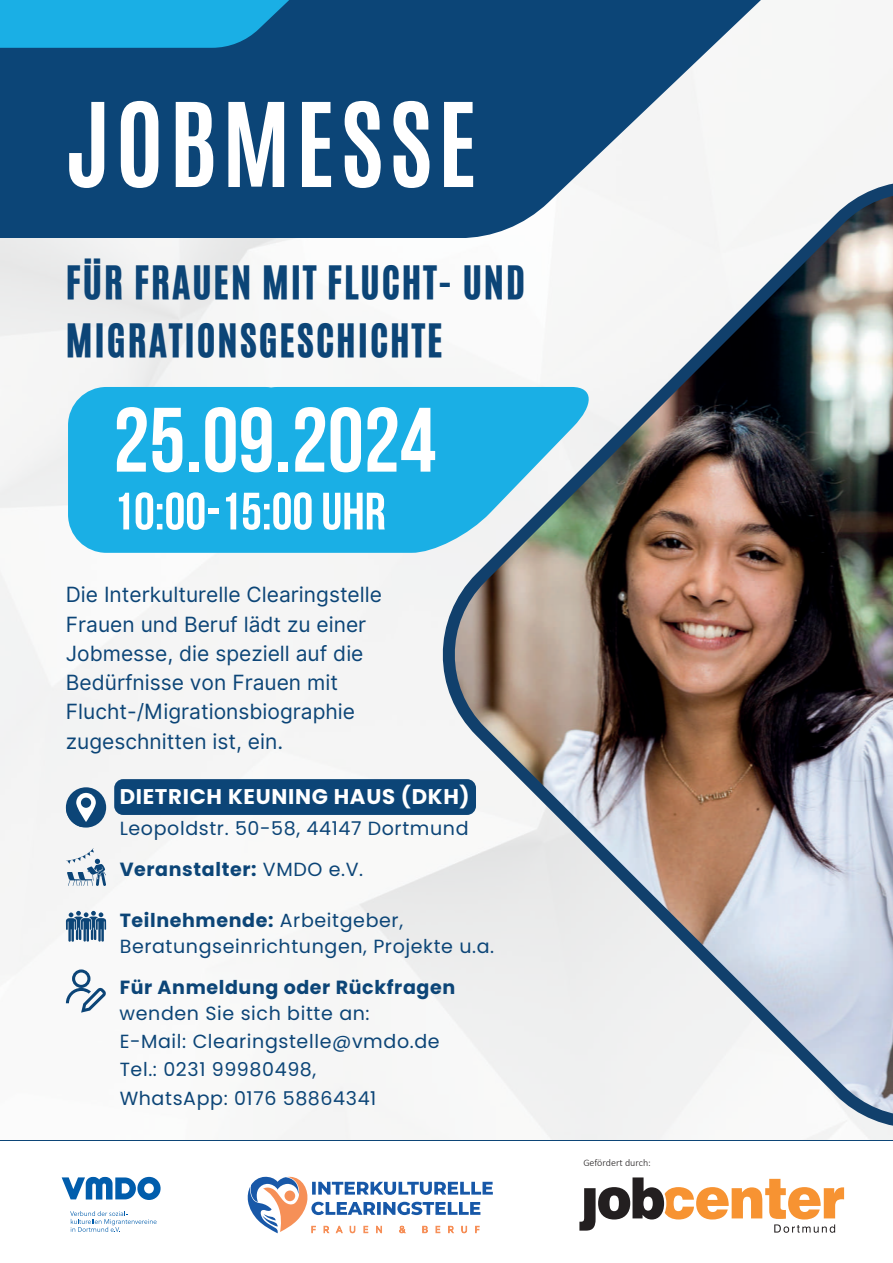
<style>
.page{position:relative;width:893px;height:1263px;background:#fff}
.page>*{position:absolute;margin:0;border:0;box-sizing:border-box;transform-origin:0 0}
.t1{font:700 99px "Antonio";letter-spacing:.05em;color:#fff}
.t2{font:700 91.2px "Adderley";color:#fff}
.t3{font:700 52.5px "Adderley";color:#fff}
.t4{font:38.7px/58.5px "CA Generated";letter-spacing:.05em;color:#0c4577}
.t5{font:700 21.3px "Poppins";letter-spacing:.03em;color:#fff}
.t6{font:21px/29.2px "Inter";color:#0c4577}
.t7{font:19.05px/28.2px "Poppins";letter-spacing:.03em;color:#0c4577}
.t8{font:700 19.05px "Poppins";letter-spacing:.03em;color:#0c4577}
.t9{font:300 10.05px "Calibri";color:#231f20}
.s1{font-weight:400}
.s2{font-weight:700}
</style>
<div class="page">
<div style="left:0;top:71px;width:893px;height:1069px;background:#f6f6f6"></div>
<svg style="left:0;top:0;width:761px;height:238px;background:#225582"></svg>
<svg style="left:0;top:0;width:289px;height:48px;background:#18a4da"></svg>
<svg style="left:66px;top:787px;width:40px;height:40px"></svg>
<svg style="left:66px;top:911px;width:40px;height:30px"></svg>
<svg style="left:66px;top:848px;width:40px;height:38px"></svg>
<svg style="left:66px;top:969px;width:40px;height:44px"></svg>
<div style="left:114px;top:779px;width:362px;height:36px;background:#0c4577;border-radius:9px"></div>
<svg style="left:62px;top:1177px;width:99px;height:23px"></svg>
<svg style="left:70px;top:1211px;width:87px;height:21px"></svg>
<svg style="left:247px;top:1177px;width:246px;height:56px"></svg>
<svg style="left:579px;top:1177px;width:265px;height:56px"></svg>
<svg style="left:0;top:387px;width:438px;height:166px;fill:#1aafe5"></svg>
<img style="left:438px;top:160px;width:455px;height:981px">
<h1 class="t1" style="left:66px;top:70px;width:413px">JOBMESSE</h1>
<h3 class="t4" style="left:66px;top:253px;width:461px">FÜR FRAUEN MIT FLUCHT- UND<br>MIGRATIONSGESCHICHTE</h3>
<h2 class="t2" style="left:113px;top:390px;width:324px">25.09.2024</h2>
<h3 class="t3" style="left:113px;top:482px;width:274px">10:00-15:00 Uhr</h3>
<p class="t6" style="left:66px;top:580px;width:318px">Die Interkulturelle Clearingstelle<br>Frauen und Beruf lädt zu einer<br>Jobmesse, die speziell auf die<br>Bedürfnisse von Frauen mit<br>Flucht-/Migrationsbiographie zugeschnitten ist, ein.</p>
<p class="t5" style="left:120px;top:784px;width:352px">DIETRICH KEUNING HAUS (DKH)</p>
<p class="t7" style="left:120px;top:814px;width:350px">Leopoldstr. 50-58, 44147 Dortmund</p>
<p class="t8" style="left:120px;top:858px;width:245px">Veranstalter: <span class="s1">VMDO e.V.</span></p>
<p class="t7" style="left:120px;top:907px;width:376px;line-height:25.8px"><span class="s2">Teilnehmende:</span> Arbeitgeber,<br>Beratungseinrichtungen, Projekte u.a.</p>
<p class="t8" style="left:120px;top:976px;width:337px">Für Anmeldung oder Rückfragen</p>
<p class="t7" style="left:120px;top:999px;width:322px">wenden Sie sich bitte an:<br>E-Mail: Clearingstelle@vmdo.de<br>Tel.: 0231 99980498,<br>WhatsApp: 0176 58864341</p>
<p class="t9" style="left:583px;top:1156px;width:69px">Gefördert durch:</p>
</div>
